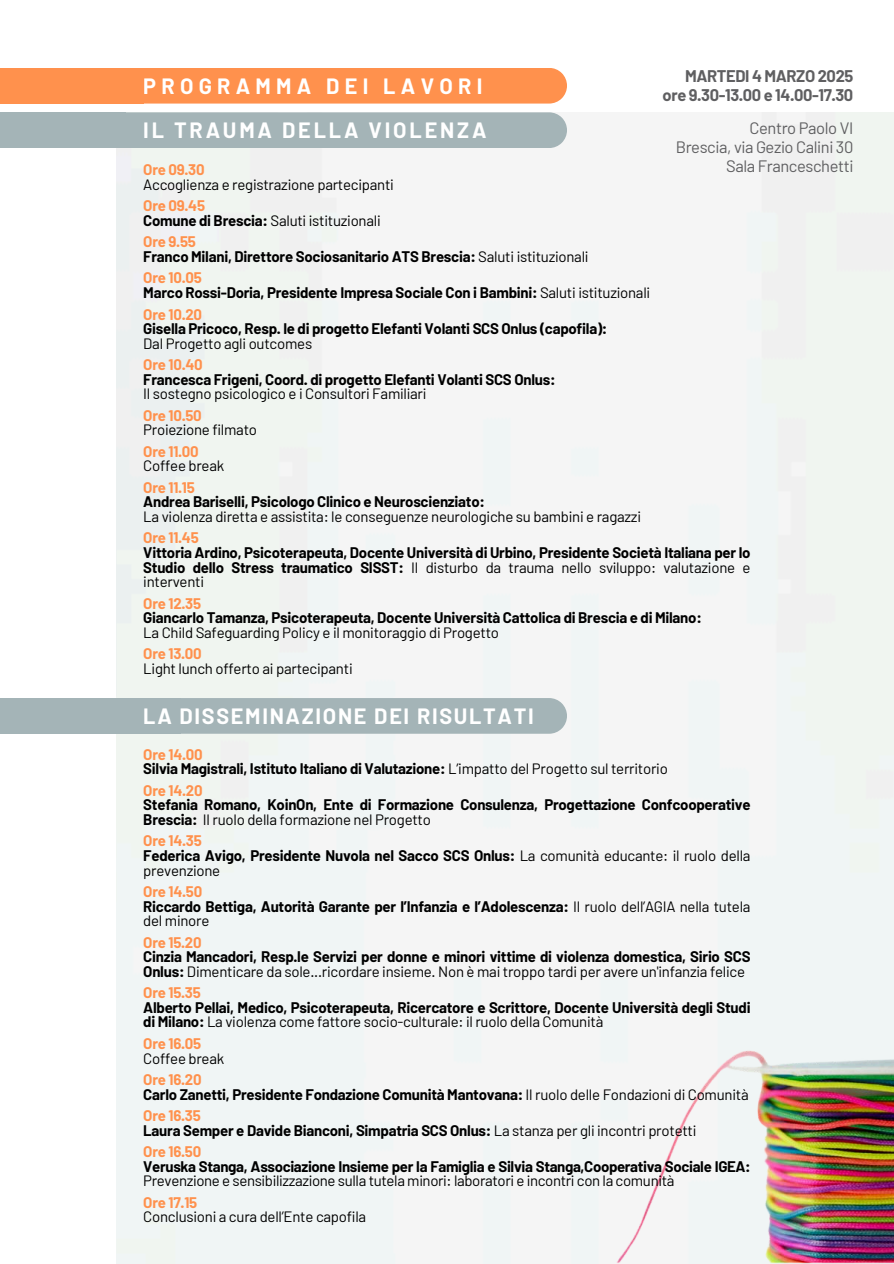
<style>
.page{position:relative;width:894px;height:1264px;background:#fff}
.page>*{position:absolute;margin:0;border:0;box-sizing:border-box;transform-origin:0 0}
.t1{font:700 21.6px "Barlow";letter-spacing:.08em;color:#fff}
.t2{font:700 21.6px "Barlow";letter-spacing:.13em;color:#fff}
.t3{font:700 21.6px "Barlow";letter-spacing:.245em;color:#fff}
.t4{font:16.5px "Barlow";letter-spacing:-.025em;color:#5f5f61}
.t5{font:700 16.5px/19.2px "Barlow";letter-spacing:-.025em;color:#5f5f61;text-align:right}
.t6{font:700 15px/14.7px "Barlow";letter-spacing:-.015em;color:#000}
.t7{font:15px/21.3px "Barlow";letter-spacing:-.015em;color:#000}
.t8{font:700 15px "Barlow";letter-spacing:-.015em;color:#ff914d}
.s1{font-weight:700}
.s2{font-weight:400}
.s3{color:#ff914d}
.s4{font-weight:700;color:#ff914d}
</style>
<div class="page">
<img style="left:590px;top:1045px;width:303px;height:218px">
<div style="left:143px;top:68px;width:423px;height:36px;background:#ff914d"></div>
<div style="left:126px;top:112px;width:441px;height:36px;background:#a4b4b7"></div>
<div style="left:180px;top:698px;width:387px;height:35px;background:#a4b4b7"></div>
<div style="left:0;top:68px;width:143px;height:36px;background:#ff914d"></div>
<div style="left:0;top:112px;width:126px;height:36px;background:#a4b4b7"></div>
<div style="left:0;top:698px;width:180px;height:35px;background:#a4b4b7"></div>
<p class="t5" style="left:662px;top:66px;width:192px">MARTEDI 4 MARZO 2025 ore 9.30-13.00 e 14.00-17.30</p>
<p class="t4" style="left:749px;top:117px;width:105px">Centro Paolo VI</p>
<p class="t4" style="left:675px;top:136px;width:179px">Brescia, via Gezio Calini 30</p>
<p class="t4" style="left:725px;top:155px;width:129px">Sala Franceschetti</p>
<p class="t3" style="left:143px;top:72px;width:340px">PROGRAMMA DEI LAVORI</p>
<p class="t2" style="left:143px;top:116px;width:344px">IL TRAUMA DELLA VIOLENZA</p>
<h2 class="t8" style="left:143px;top:160px;width:63px">Ore 09.30</h2>
<p class="t7" style="left:143px;top:173px;width:252px">Accoglienza e registrazione partecipanti</p>
<p class="t8" style="left:143px;top:196px;width:63px">Ore 09.45</p>
<p class="t7" style="left:143px;top:209px;width:239px"><span class="s1">Comune di Brescia:</span> Saluti istituzionali</p>
<p class="t8" style="left:143px;top:232px;width:54px">Ore 9.55</p>
<p class="t6" style="left:143px;top:249px;width:446px">Franco Milani, Direttore Sociosanitario ATS Brescia: <span class="s2">Saluti istituzionali</span></p>
<h1 class="t8" style="left:143px;top:268px;width:60px">Ore 10.05</h1>
<p class="t6" style="left:143px;top:285px;width:508px">Marco Rossi-Doria, Presidente Impresa Sociale Con i Bambini: <span class="s2">Saluti istituzionali</span></p>
<p class="t8" style="left:143px;top:304px;width:60px">Ore 10.20</p>
<p class="t6" style="left:143px;top:321px;width:465px">Gisella Pricoco, Resp. le di progetto Elefanti Volanti SCS Onlus (capofila):</p>
<p class="t7" style="left:143px;top:332px;width:170px">Dal Progetto agli outcomes</p>
<p class="t8" style="left:143px;top:355px;width:61px">Ore 10.40</p>
<p class="t6" style="left:143px;top:371px;width:413px">Francesca Frigeni, Coord. di progetto Elefanti Volanti SCS Onlus:</p>
<p class="t7" style="left:143px;top:383px;width:284px">Il sostegno psicologico e i Consultori Familiari</p>
<p class="t8" style="left:143px;top:406px;width:60px">Ore 10.50</p>
<p class="t7" style="left:143px;top:419px;width:115px">Proiezione filmato</p>
<p class="t8" style="left:143px;top:442px;width:57px">Ore 11.00</p>
<p class="t7" style="left:143px;top:455px;width:82px">Coffee break</p>
<p class="t8" style="left:143px;top:478px;width:53px">Ore 11.15</p>
<p class="t6" style="left:143px;top:494px;width:343px">Andrea Bariselli, Psicologo Clinico e Neuroscienziato:</p>
<p class="t7" style="left:143px;top:505px;width:499px">La violenza diretta e assistita: le conseguenze neurologiche su bambini e ragazzi</p>
<p class="t8" style="left:143px;top:528px;width:57px">Ore 11.45</p>
<p class="t6" style="left:143px;top:545px;width:608px;text-align:justify">Vittoria Ardino, Psicoterapeuta, Docente Università di Urbino, Presidente Società Italiana per lo Studio dello Stress traumatico SISST: <span class="s2">Il disturbo da trauma nello sviluppo: valutazione e interventi</span></p>
<p class="t8" style="left:143px;top:593px;width:59px">Ore 12.35</p>
<p class="t6" style="left:143px;top:610px;width:560px">Giancarlo Tamanza, Psicoterapeuta, Docente Università Cattolica di Brescia e di Milano:</p>
<p class="t7" style="left:143px;top:621px;width:357px">La Child Safeguarding Policy e il monitoraggio di Progetto</p>
<p class="t8" style="left:143px;top:644px;width:60px">Ore 13.00</p>
<p class="t7" style="left:143px;top:657px;width:211px">Light lunch offerto ai partecipanti</p>
<p class="t1" style="left:143px;top:702px;width:392px">LA DISSEMINAZIONE DEI RISULTATI</p>
<p class="t8" style="left:143px;top:744px;width:61px">Ore 14.00</p>
<p class="t6" style="left:143px;top:761px;width:526px">Silvia Magistrali, Istituto Italiano di Valutazione: <span class="s2">L’impatto del Progetto sul territorio</span></p>
<p class="t8" style="left:143px;top:780px;width:61px">Ore 14.20</p>
<p class="t6" style="left:143px;top:797px;width:608px">Stefania Romano, KoinOn, Ente di Formazione Consulenza, Progettazione Confcooperative<br>Brescia: <span class="s2">Il ruolo della formazione nel Progetto</span></p>
<p class="t6" style="left:143px;top:833px;width:608px"><span class="s3">Ore 14.35<br></span>Federica Avigo, Presidente Nuvola nel Sacco SCS Onlus: <span class="s2">La comunità educante: il ruolo della</span></p>
<p class="t7" style="left:143px;top:858px;width:78px">prevenzione<br><span class="s4">Ore 14.50</span></p>
<p class="t6" style="left:143px;top:898px;width:608px">Riccardo Bettiga, Autorità Garante per l’Infanzia e l’Adolescenza: <span class="s2">Il ruolo dell’AGIA nella tutela</span></p>
<p class="t7" style="left:143px;top:909px;width:68px">del minore<br><span class="s4">Ore 15.20</span></p>
<p class="t6" style="left:143px;top:948px;width:608px">Cinzia Mancadori, Resp.le Servizi per donne e minori vittime di violenza domestica, Sirio SCS<br>Onlus: <span class="s2">Dimenticare da sole...ricordare insieme. Non è mai troppo tardi per avere un'infanzia felice</span></p>
<p class="t8" style="left:143px;top:983px;width:59px">Ore 15.35</p>
<p class="t6" style="left:143px;top:999px;width:608px">Alberto Pellai, Medico, Psicoterapeuta, Ricercatore e Scrittore, Docente Università degli Studi di Milano: <span class="s2">La violenza come fattore socio-culturale: il ruolo della Comunità</span></p>
<p class="t8" style="left:143px;top:1033px;width:59px">Ore 16.05</p>
<p class="t7" style="left:143px;top:1046px;width:82px">Coffee break</p>
<p class="t8" style="left:143px;top:1069px;width:60px">Ore 16.20</p>
<p class="t6" style="left:143px;top:1086px;width:606px">Carlo Zanetti, Presidente Fondazione Comunità Mantovana: <span class="s2">Il ruolo delle Fondazioni di Comunità</span></p>
<p class="t8" style="left:143px;top:1105px;width:59px">Ore 16.35</p>
<p class="t6" style="left:143px;top:1122px;width:554px">Laura Semper e Davide Bianconi, Simpatria SCS Onlus: <span class="s2">La stanza per gli incontri protetti</span></p>
<p class="t8" style="left:143px;top:1141px;width:59px">Ore 16.50</p>
<p class="t6" style="left:143px;top:1158px;width:608px">Veruska Stanga, Associazione Insieme per la Famiglia e Silvia Stanga,Cooperativa Sociale IGEA:</p>
<p class="t7" style="left:143px;top:1169px;width:532px">Prevenzione e sensibilizzazione sulla tutela minori: laboratori e incontri con la comunità<br><span class="s4">Ore 17.15</span></p>
<p class="t7" style="left:143px;top:1205px;width:224px">Conclusioni a cura dell’Ente capofila</p>
</div>
